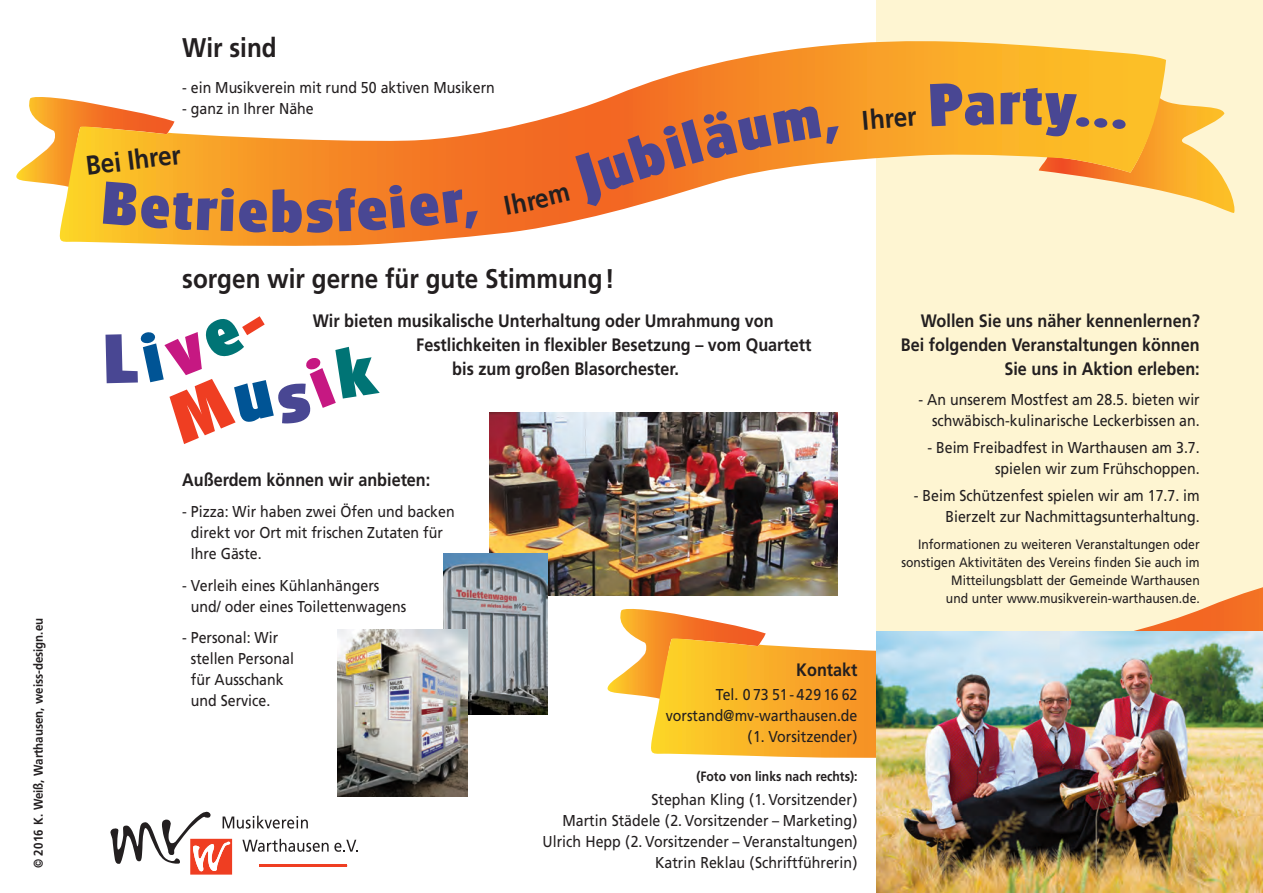
<style>
.page{position:relative;width:1263px;height:893px;background:#fff}
.page>*{position:absolute;margin:0;border:0;box-sizing:border-box;transform-origin:0 0}
.t1{font:800 58.5px "Glasgow";color:#494793}
.t2{font:700 27px "Frutiger";color:#231f20;scale:.9 1}
.t3{font:700 18px/24px "Frutiger";color:#231f20;text-align:right;scale:.9 1}
.t4{font:15.75px/21px "Frutiger";color:#231f20;text-align:right;scale:.9 1}
.t5{font:13.5px/18px "Frutiger";color:#231f20;text-align:right;scale:.9 1}
.t6{font:700 13.5px "Frutiger";color:#231f20;scale:.9 1}
.t7{font:700 12.75px "Frutiger";color:#231f20;scale:.9 1}
</style>
<div class="page">
<div style="left:876px;top:1px;width:387px;height:892px;background:#fef5d2"></div>
<svg style="left:59px;top:41px;width:1107px;height:205px"></svg>
<svg style="left:607px;top:609px;width:42px;height:88px"></svg>
<svg style="left:649px;top:587px;width:614px;height:171px"></svg>
<svg style="left:105px;top:316px;width:275px;height:128px"></svg>
<img style="left:876px;top:632px;width:387px;height:261px">
<img style="left:490px;top:413px;width:348px;height:182px">
<svg style="left:110px;top:812px;width:247px;height:63px"></svg>
<img style="left:444px;top:554px;width:103px;height:160px">
<img style="left:337px;top:630px;width:131px;height:167px">
<svg style="left:16px;top:94px;width:251px;height:139px"></svg>
<svg style="left:306px;top:184px;width:174px;height:49px;background:#f47d24"></svg>
<div style="left:930px;top:83px;width:64px;height:43px;background:#fbaf27"></div>
<svg style="left:1022px;top:88px;width:212px;height:125px"></svg>
<svg style="left:504px;top:105px;width:337px;height:110px"></svg>
<p class="t7" style="left:33px;top:868px;width:280px;rotate:-90deg">© 2016 K. Weiß, Warthausen, weiss-design.eu</p>
<h2 class="t2" style="left:182px;top:37px;width:106px">Wir sind</h2>
<p class="t4" style="left:182px;top:78px;width:349px">- ein Musikverein mit rund 50 aktiven Musikern</p>
<p class="t4" style="left:182px;top:99px;width:148px">- ganz in Ihrer Nähe</p>
<h2 class="t2" style="left:85px;top:155px;width:108px;rotate:-7deg">Bei Ihrer</h2>
<h1 class="t1" style="left:271px;top:174px;width:34px">b</h1>
<h2 class="t2" style="left:861px;top:110px;width:62px;rotate:-5deg">Ihrer</h2>
<h1 class="t1" style="left:999px;top:66px;width:22px">r</h1>
<h2 class="t2" style="left:182px;top:267px;width:482px">sorgen wir gerne für gute Stimmung!</h2>
<p class="t3" style="left:313px;top:310px;width:513px">Wir bieten musikalische Unterhaltung oder Umrahmung von</p>
<p class="t3" style="left:416px;top:334px;width:441px">Festlichkeiten in flexibler Besetzung – vom Quartett</p>
<p class="t3" style="left:452px;top:358px;width:253px">bis zum großen Blasorchester.</p>
<p class="t3" style="left:182px;top:469px;width:277px">Außerdem können wir anbieten:</p>
<p class="t4" style="left:191px;top:502px;width:295px;text-align:left;text-indent:-9px">- Pizza: Wir haben zwei Öfen und backen direkt vor Ort mit frischen Zutaten für<br>Ihre Gäste.</p>
<p class="t4" style="left:191px;top:576px;width:241px;text-align:left;text-indent:-9px">- Verleih eines Kühlanhängers und/ oder eines Toilettenwagens</p>
<p class="t4" style="left:191px;top:628px;width:116px;text-align:left;text-indent:-9px">- Personal: Wir stellen Personal für Ausschank und Service.</p>
<p class="t3" style="left:796px;top:659px;width:70px">Kontakt</p>
<p class="t4" style="left:666px;top:685px;width:214px">Tel. 0 73 51- 429 16 62 vorstand@mv-warthausen.de (1. Vorsitzender)</p>
<p class="t6" style="left:696px;top:771px;width:180px">(Foto von links nach rechts):</p>
<p class="t4" style="left:542px;top:790px;width:351px">Stephan Kling (1. Vorsitzender)<br>Martin Städele (2. Vorsitzender – Marketing)<br>Ulrich Hepp (2. Vorsitzender – Veranstaltungen)<br>Katrin Reklau (Schriftführerin)</p>
<p class="t3" style="left:901px;top:310px;width:334px">Wollen Sie uns näher kennenlernen?<br>Bei folgenden Veranstaltungen können<br>Sie uns in Aktion erleben:</p>
<p class="t4" style="left:918px;top:390px;width:314px">- An unserem Mostfest am 28.5. bieten wir schwäbisch-kulinarische Leckerbissen an.</p>
<p class="t4" style="left:927px;top:438px;width:304px">- Beim Freibadfest in Warthausen am 3.7. spielen wir zum Frühschoppen.</p>
<p class="t4" style="left:914px;top:486px;width:319px">- Beim Schützenfest spielen wir am 17.7. im<br>Bierzelt zur Nachmittagsunterhaltung.</p>
<p class="t5" style="left:901px;top:536px;width:333px">Informationen zu weiteren Veranstaltungen oder sonstigen Aktivitäten des Vereins finden Sie auch im Mitteilungsblatt der Gemeinde Warthausen<br>und unter www.musikverein-warthausen.de.</p>
</div>
